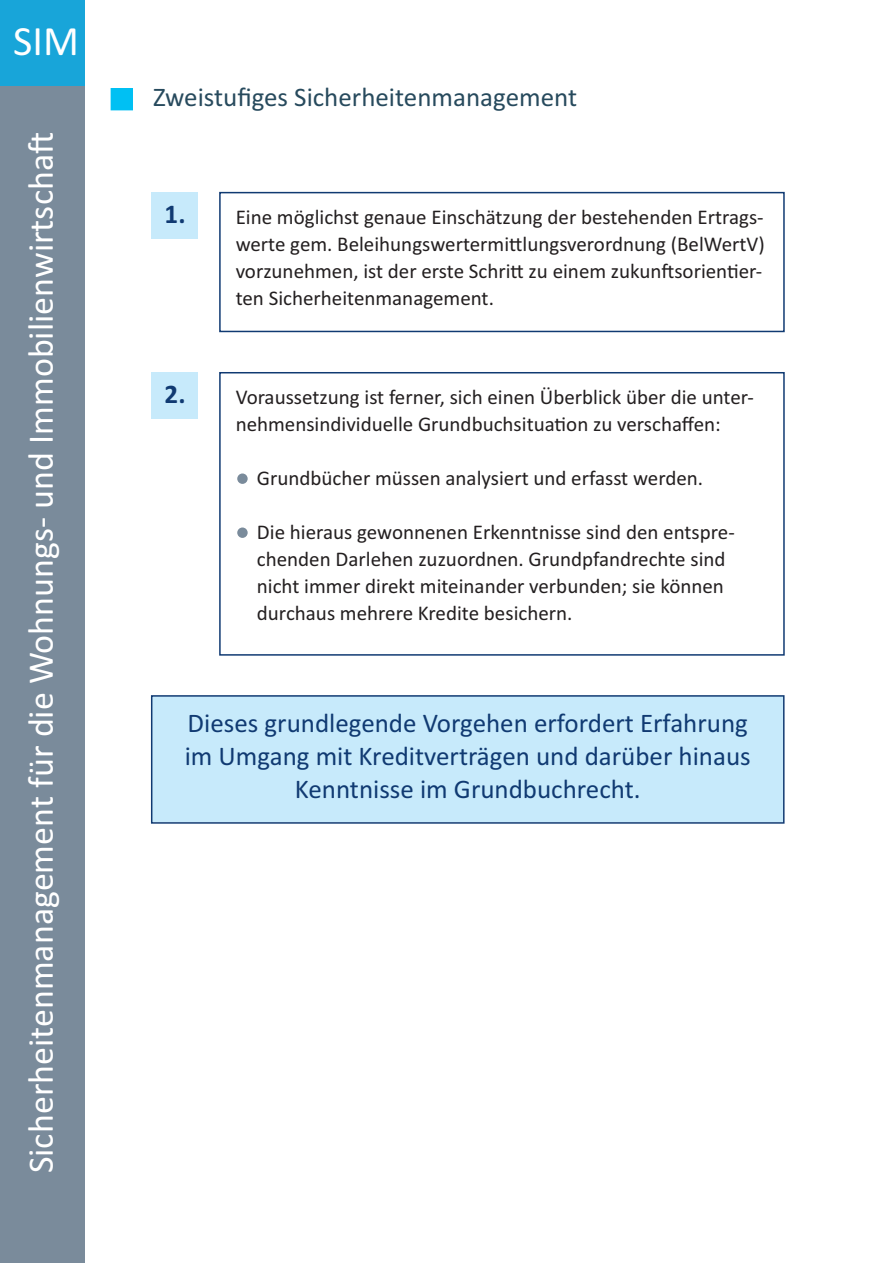
<style>
.page{position:relative;width:893px;height:1263px;background:#fff}
.page>*{position:absolute;margin:0;border:0;box-sizing:border-box;transform-origin:0 0}
.t1{font:42px "Calibri";color:#fff}
.t2{font:36px "Calibri";color:#fff}
.t3{font:27px/33px "Calibri";color:#103a72;text-align:center}
.t4{font:27px "Calibri";color:#274a5d}
.t5{font:21px/27px "Calibri";color:#231f20}
.s1{font-weight:700;font-size:27px;color:#103a72}
</style>
<div class="page">
<div style="left:0;top:85px;width:85px;height:1178px;background:#7a8b9b"></div>
<div style="left:0;top:0;width:85px;height:85px;background:#18a5d9"></div>
<div style="left:111px;top:88px;width:22px;height:22px;background:#00c0f3"></div>
<div style="left:151px;top:192px;width:47px;height:47px;background:#c7eafb"></div>
<div style="left:219px;top:192px;width:566px;height:140px;border:2px solid #103a72"></div>
<div style="left:151px;top:372px;width:47px;height:47px;background:#c7eafb"></div>
<div style="left:219px;top:372px;width:566px;height:284px;border:2px solid #103a72"></div>
<div style="left:237px;top:473px;width:11px;height:11px;background:#7a8b9b;border-radius:50%"></div>
<div style="left:237px;top:527px;width:11px;height:11px;background:#7a8b9b;border-radius:50%"></div>
<div style="left:152px;top:697px;width:631px;height:125px;background:#c7eafb"></div>
<div style="left:151px;top:695px;width:633px;height:129px;border:2px solid #103a72"></div>
<p class="t1" style="left:13px;top:26px;width:67px">SIM</p>
<p class="t2" style="left:28px;top:1173px;width:1043px;rotate:-90deg">Sicherheitenmanagement für die Wohnungs- und Immobilienwirtschaft</p>
<p class="t4" style="left:153px;top:87px;width:426px">Zweistufiges Sicherheitenmanagement</p>
<p class="t5" style="left:236px;top:205px;width:531px;text-align:justify;text-indent:-71px"><span class="s1">1.</span> Eine möglichst genaue Einschätzung der bestehenden Ertrags&shy;werte gem. Beleihungswertermittlungsverordnung (BelWertV) vorzunehmen, ist der erste Schritt zu einem zukunftsorientier&shy;ten Sicherheitenmanagement.</p>
<p class="t5" style="left:236px;top:385px;width:520px;text-indent:-71px"><span class="s1">2.</span> Voraussetzung ist ferner, sich einen Überblick über die unter&shy;nehmensindividuelle Grundbuchsituation zu verschaffen:</p>
<p class="t5" style="left:257px;top:466px;width:448px">Grundbücher müssen analysiert und erfasst werden.</p>
<p class="t5" style="left:257px;top:520px;width:479px">Die hieraus gewonnenen Erkenntnisse sind den entspre&shy;chenden Darlehen zuzuordnen. Grundpfandrechte sind nicht immer direkt miteinander verbunden; sie können durchaus mehrere Kredite besichern.</p>
<p class="t3" style="left:185px;top:709px;width:568px">Dieses grundlegende Vorgehen erfordert Erfahrung im Umgang mit Kreditverträgen und darüber hinaus<br>Kenntnisse im Grundbuchrecht.</p>
</div>
